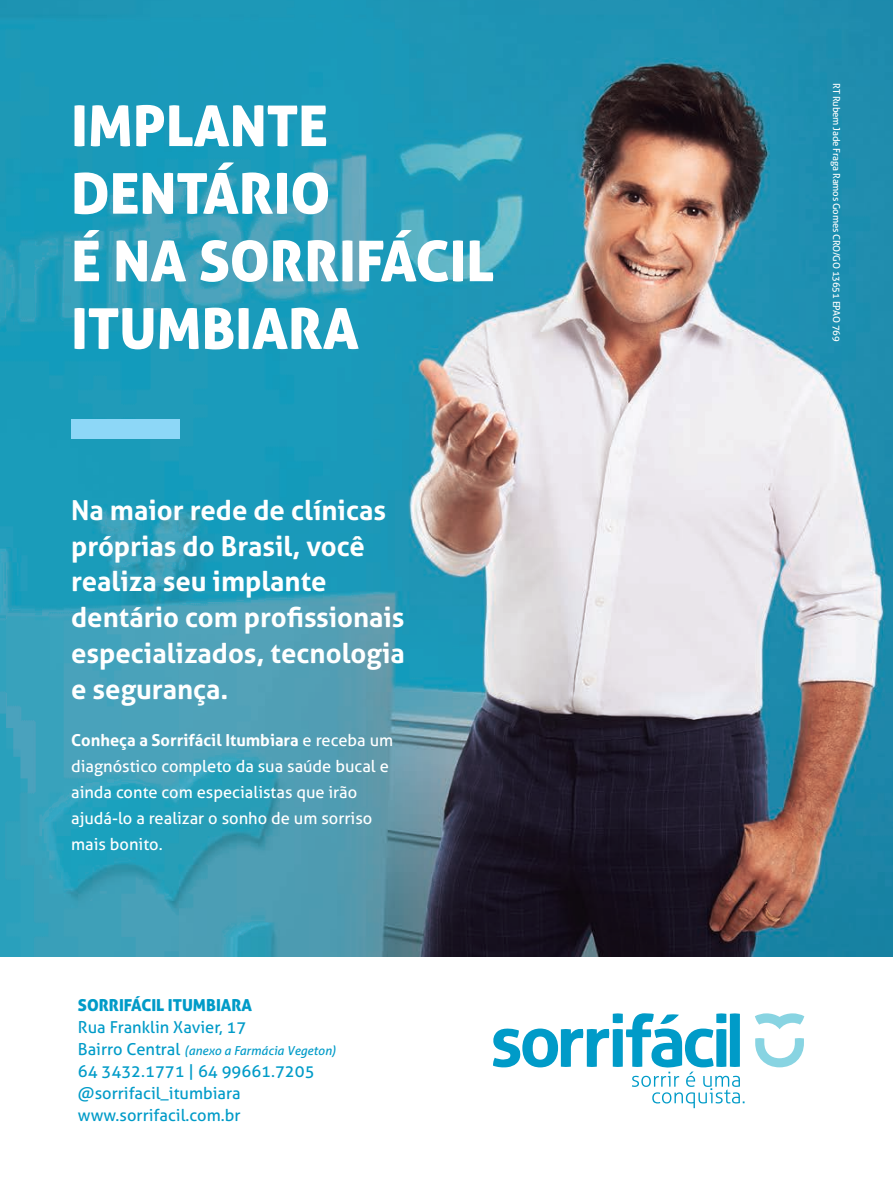
<style>
.page{position:relative;width:893px;height:1191px;background:#fff}
.page>*{position:absolute;margin:0;border:0;box-sizing:border-box;transform-origin:0 0}
.t1{font:56.25px/67.5px "Aller Display";color:#fff}
.t2{font:700 27.45px/35.7px "Aller";color:#fff}
.t3{font:16.5px/26.1px "Aller";color:#fff}
.t4{font:16.5px/21.9px "Aller";color:#009bc8}
.t5{font:italic 12.3px "Aller";color:#009bc8}
.t6{font:9.6px "Aller";letter-spacing:-.02em;color:#fff}
.s1{font-weight:700}
.s2{font-family:"Aller Display"}
.s3{font-style:normal;font-size:16.5px}
</style>
<div class="page">
<img style="left:0;top:0;width:893px;height:957px">
<svg style="left:493px;top:1013px;width:252px;height:95px"></svg>
<svg style="left:755px;top:1013px;width:49px;height:54px"></svg>
<div style="left:71px;top:419px;width:109px;height:19px;background:#8dd7f7"></div>
<p class="t1" style="left:71px;top:91px;width:424px">IMPLANTE<br>DENTÁRIO<br>É NA SORRIFÁCIL<br>ITUMBIARA</p>
<p class="t2" style="left:71px;top:492px;width:335px">Na maior rede de clínicas próprias do Brasil, você realiza seu implante dentário com profissionais especializados, tecnologia e segurança.</p>
<p class="t3" style="left:71px;top:726px;width:324px"><span class="s1">Conheça a Sorrifácil Itumbiara</span> e receba um diagnóstico completo da sua saúde bucal e ainda conte com especialistas que irão ajudá-lo a realizar o sonho de um sorriso mais bonito.</p>
<p class="t4" style="left:78px;top:994px;width:176px"><span class="s2">SORRIFÁCIL ITUMBIARA<br></span>Rua Franklin Xavier, 17</p>
<p class="t5" style="left:78px;top:1043px;width:259px"><span class="s3">Bairro Central</span> (anexo a Farmácia Vegeton)</p>
<p class="t4" style="left:78px;top:1060px;width:238px">64 3432.1771 | 64 99661.7205 @sorrifacil_itumbiara www.sorrifacil.com.br</p>
<p class="t6" style="left:842px;top:83px;width:260px;rotate:90deg">RT Rubem Jade Fraga Ramos Gomes CRO/GO 13651 EPAO 769</p>
</div>
